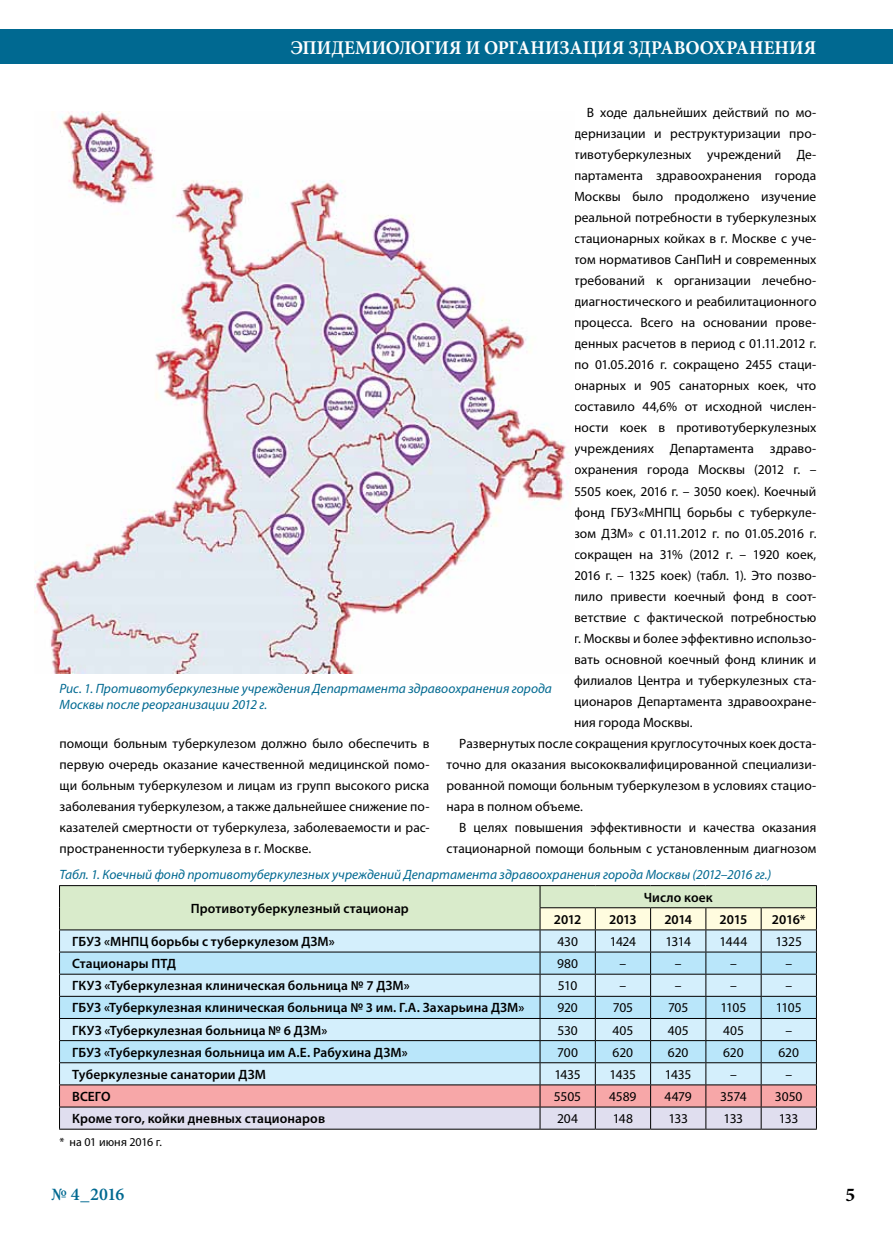
<style>
.page{position:relative;width:893px;height:1234px;background:#fff}
.page>*{position:absolute;margin:0;border:0;box-sizing:border-box;transform-origin:0 0}
.t1{font:700 19.5px "Minion Pro";letter-spacing:.005em;color:#fff;scale:.95 1}
.t2{font:700 19.5px "Minion Pro";color:#000}
.t3{font:600 18px "Minion Pro";color:#006991}
.t4{font:13.5px/21px "Myriad Pro";letter-spacing:.005em;color:#000;text-align:justify}
.t5{font:600 13.5px "Myriad Pro";letter-spacing:.01em;color:#000}
.t6{font:italic 13.5px/16.2px "Myriad Pro";color:#006991}
.t7{font:12px "Myriad Pro";color:#000}
</style>
<div class="page">
<div style="left:0;top:30px;width:893px;height:34px;background:#006991"></div>
<svg style="left:59px;top:885px;width:758px;height:243px"></svg>
<hr style="left:59px;top:1128px;width:481px;height:1px;background:#000">
<hr style="left:540px;top:1128px;width:55px;height:1px;background:#000">
<hr style="left:595px;top:1128px;width:56px;height:1px;background:#000">
<hr style="left:651px;top:1128px;width:55px;height:1px;background:#000">
<hr style="left:706px;top:1128px;width:55px;height:1px;background:#000">
<hr style="left:761px;top:1128px;width:56px;height:1px;background:#000">
<img style="left:34px;top:111px;width:536px;height:562px">
<h1 class="t1" style="left:291px;top:34px;width:555px">ЭПИДЕМИОЛОГИЯ И ОРГАНИЗАЦИЯ ЗДРАВООХРАНЕНИЯ</h1>
<p class="t4" style="left:587px;top:102px;width:231px">В ходе дальнейших действий по мо-</p>
<p class="t4" style="left:574px;top:123px;width:244px">дернизации и реструктуризации про-</p>
<p class="t4" style="left:574px;top:144px;width:244px">тивотуберкулезных учреждений Де-</p>
<p class="t4" style="left:574px;top:165px;width:244px">партамента здравоохранения города</p>
<p class="t4" style="left:574px;top:186px;width:244px">Москвы было продолжено изучение</p>
<p class="t4" style="left:574px;top:207px;width:244px">реальной потребности в туберкулезных</p>
<p class="t4" style="left:574px;top:228px;width:244px">стационарных койках в г. Москве с уче-</p>
<p class="t4" style="left:574px;top:249px;width:244px">том нормативов СанПиН и современных</p>
<p class="t4" style="left:574px;top:270px;width:244px">требований к организации лечебно-</p>
<p class="t4" style="left:574px;top:291px;width:244px">диагностического и реабилитационного</p>
<p class="t4" style="left:574px;top:312px;width:244px">процесса. Всего на основании прове-</p>
<p class="t4" style="left:574px;top:333px;width:244px">денных расчетов в период с 01.11.2012 г.</p>
<p class="t4" style="left:574px;top:354px;width:244px">по 01.05.2016 г. сокращено 2455 стаци-</p>
<p class="t4" style="left:574px;top:375px;width:244px">онарных и 905 санаторных коек, что</p>
<p class="t4" style="left:574px;top:396px;width:244px">составило 44,6% от исходной числен-</p>
<p class="t4" style="left:574px;top:417px;width:244px">ности коек в противотуберкулезных</p>
<p class="t4" style="left:574px;top:438px;width:244px">учреждениях Департамента здраво-</p>
<p class="t4" style="left:574px;top:459px;width:244px">охранения города Москвы (2012 г. –</p>
<p class="t4" style="left:574px;top:480px;width:244px">5505 коек, 2016 г. – 3050 коек). Коечный</p>
<p class="t4" style="left:574px;top:501px;width:244px">фонд ГБУЗ«МНПЦ борьбы с туберкуле-</p>
<p class="t4" style="left:574px;top:522px;width:244px">зом ДЗМ» с 01.11.2012 г. по 01.05.2016 г.</p>
<p class="t4" style="left:574px;top:543px;width:244px">сокращен на 31% (2012 г. – 1920 коек,</p>
<p class="t4" style="left:574px;top:564px;width:244px">2016 г. – 1325 коек) (табл. 1). Это позво-</p>
<p class="t4" style="left:574px;top:585px;width:244px">лило привести коечный фонд в соот-</p>
<p class="t4" style="left:574px;top:606px;width:244px">ветствие с фактической потребностью</p>
<p class="t4" style="left:574px;top:627px;width:244px">г. Москвы и более эффективно использо-</p>
<p class="t4" style="left:574px;top:648px;width:244px">вать основной коечный фонд клиник и</p>
<p class="t4" style="left:574px;top:669px;width:244px">филиалов Центра и туберкулезных ста-</p>
<p class="t4" style="left:574px;top:690px;width:244px">ционаров Департамента здравоохране-</p>
<p class="t4" style="left:574px;top:711px;width:120px">ния города Москвы.</p>
<p class="t4" style="left:459px;top:732px;width:359px">Развернутых после сокращения круглосуточных коек доста-</p>
<p class="t4" style="left:446px;top:753px;width:371px">точно для оказания высококвалифицированной специализи-</p>
<p class="t4" style="left:446px;top:774px;width:371px">рованной помощи больным туберкулезом в условиях стацио-</p>
<p class="t4" style="left:446px;top:795px;width:138px">нара в полном объеме.</p>
<p class="t4" style="left:459px;top:816px;width:359px">В целях повышения эффективности и качества оказания</p>
<p class="t4" style="left:446px;top:837px;width:371px">стационарной помощи больным с установленным диагнозом</p>
<p class="t6" style="left:60px;top:866px;width:713px">Табл. 1. Коечный фонд противотуберкулезных учреждений Департамента здравоохранения города Москвы (2012–2016 гг.)</p>
<p class="t5" style="left:191px;top:899px;width:220px">Противотуберкулезный стационар</p>
<p class="t6" style="left:60px;top:680px;width:494px">Рис. 1. Противотуберкулезные учреждения Департамента здравоохранения города<br>Москвы после реорганизации 2012 г.</p>
<p class="t4" style="left:60px;top:732px;width:371px">помощи больным туберкулезом должно было обеспечить в первую очередь оказание качественной медицинской помо&shy;щи больным туберкулезом и лицам из групп высокого риска заболевания туберкулезом, а также дальнейшее снижение по&shy;казателей смертности от туберкулеза, заболеваемости и рас&shy;пространенности туберкулеза в г. Москве.</p>
<p class="t5" style="left:644px;top:888px;width:70px">Число коек</p>
<p class="t5" style="left:554px;top:910px;width:29px">2012</p>
<p class="t5" style="left:609px;top:910px;width:29px">2013</p>
<p class="t5" style="left:664px;top:910px;width:29px">2014</p>
<p class="t5" style="left:720px;top:910px;width:29px">2015</p>
<p class="t5" style="left:772px;top:910px;width:35px">2016*</p>
<p class="t5" style="left:72px;top:932px;width:264px">ГБУЗ «МНПЦ борьбы с туберкулезом ДЗМ»</p>
<p class="t4" style="left:557px;top:930px;width:22px">430</p>
<p class="t4" style="left:610px;top:930px;width:28px">1424</p>
<p class="t4" style="left:665px;top:930px;width:27px">1314</p>
<p class="t4" style="left:720px;top:930px;width:29px">1444</p>
<p class="t4" style="left:775px;top:930px;width:28px">1325</p>
<p class="t5" style="left:72px;top:954px;width:105px">Стационары ПТД</p>
<p class="t4" style="left:557px;top:952px;width:23px">980</p>
<p class="t4" style="left:620px;top:952px;width:8px">–</p>
<p class="t4" style="left:675px;top:952px;width:8px">–</p>
<p class="t4" style="left:730px;top:952px;width:8px">–</p>
<p class="t4" style="left:785px;top:952px;width:8px">–</p>
<p class="t5" style="left:72px;top:976px;width:339px">ГКУЗ «Туберкулезная клиническая больница № 7 ДЗМ»</p>
<p class="t4" style="left:558px;top:974px;width:21px">510</p>
<p class="t4" style="left:620px;top:974px;width:8px">–</p>
<p class="t4" style="left:675px;top:974px;width:8px">–</p>
<p class="t4" style="left:730px;top:974px;width:8px">–</p>
<p class="t4" style="left:785px;top:974px;width:8px">–</p>
<p class="t5" style="left:72px;top:999px;width:454px">ГБУЗ «Туберкулезная клиническая больница № 3 им. Г.А. Захарьина ДЗМ»</p>
<p class="t4" style="left:557px;top:996px;width:22px">920</p>
<p class="t4" style="left:613px;top:996px;width:22px">705</p>
<p class="t4" style="left:668px;top:996px;width:22px">705</p>
<p class="t4" style="left:721px;top:996px;width:27px">1105</p>
<p class="t4" style="left:776px;top:996px;width:27px">1105</p>
<p class="t5" style="left:72px;top:1021px;width:257px">ГКУЗ «Туберкулезная больница № 6 ДЗМ»</p>
<p class="t4" style="left:557px;top:1019px;width:22px">530</p>
<p class="t4" style="left:612px;top:1019px;width:22px">405</p>
<p class="t4" style="left:668px;top:1019px;width:22px">405</p>
<p class="t4" style="left:723px;top:1019px;width:22px">405</p>
<p class="t5" style="left:72px;top:1043px;width:337px">ГБУЗ «Туберкулезная больница им А.Е. Рабухина ДЗМ»</p>
<p class="t4" style="left:557px;top:1041px;width:22px">700</p>
<p class="t4" style="left:613px;top:1041px;width:22px">620</p>
<p class="t4" style="left:668px;top:1041px;width:22px">620</p>
<p class="t4" style="left:723px;top:1041px;width:22px">620</p>
<p class="t4" style="left:778px;top:1041px;width:22px">620</p>
<p class="t5" style="left:72px;top:1065px;width:195px">Туберкулезные санатории ДЗМ</p>
<p class="t4" style="left:554px;top:1063px;width:28px">1435</p>
<p class="t4" style="left:610px;top:1063px;width:28px">1435</p>
<p class="t4" style="left:665px;top:1063px;width:28px">1435</p>
<p class="t4" style="left:730px;top:1063px;width:8px">–</p>
<p class="t4" style="left:785px;top:1063px;width:8px">–</p>
<p class="t5" style="left:72px;top:1087px;width:40px">ВСЕГО</p>
<p class="t4" style="left:554px;top:1085px;width:29px">5505</p>
<p class="t4" style="left:609px;top:1085px;width:29px">4589</p>
<p class="t4" style="left:664px;top:1085px;width:29px">4479</p>
<p class="t4" style="left:720px;top:1085px;width:28px">3574</p>
<p class="t4" style="left:775px;top:1085px;width:29px">3050</p>
<p class="t5" style="left:72px;top:1109px;width:254px">Кроме того, койки дневных стационаров</p>
<p class="t4" style="left:557px;top:1107px;width:22px">204</p>
<p class="t4" style="left:613px;top:1107px;width:22px">148</p>
<p class="t4" style="left:668px;top:1107px;width:21px">133</p>
<p class="t4" style="left:724px;top:1107px;width:21px">133</p>
<p class="t4" style="left:779px;top:1107px;width:21px">133</p>
<p class="t7" style="left:60px;top:1134px;width:104px">* на 01 июня 2016 г.</p>
<h2 class="t3" style="left:51px;top:1181px;width:75px">№ 4_2016</h2>
<h1 class="t2" style="left:846px;top:1180px;width:11px">5</h1>
</div>
